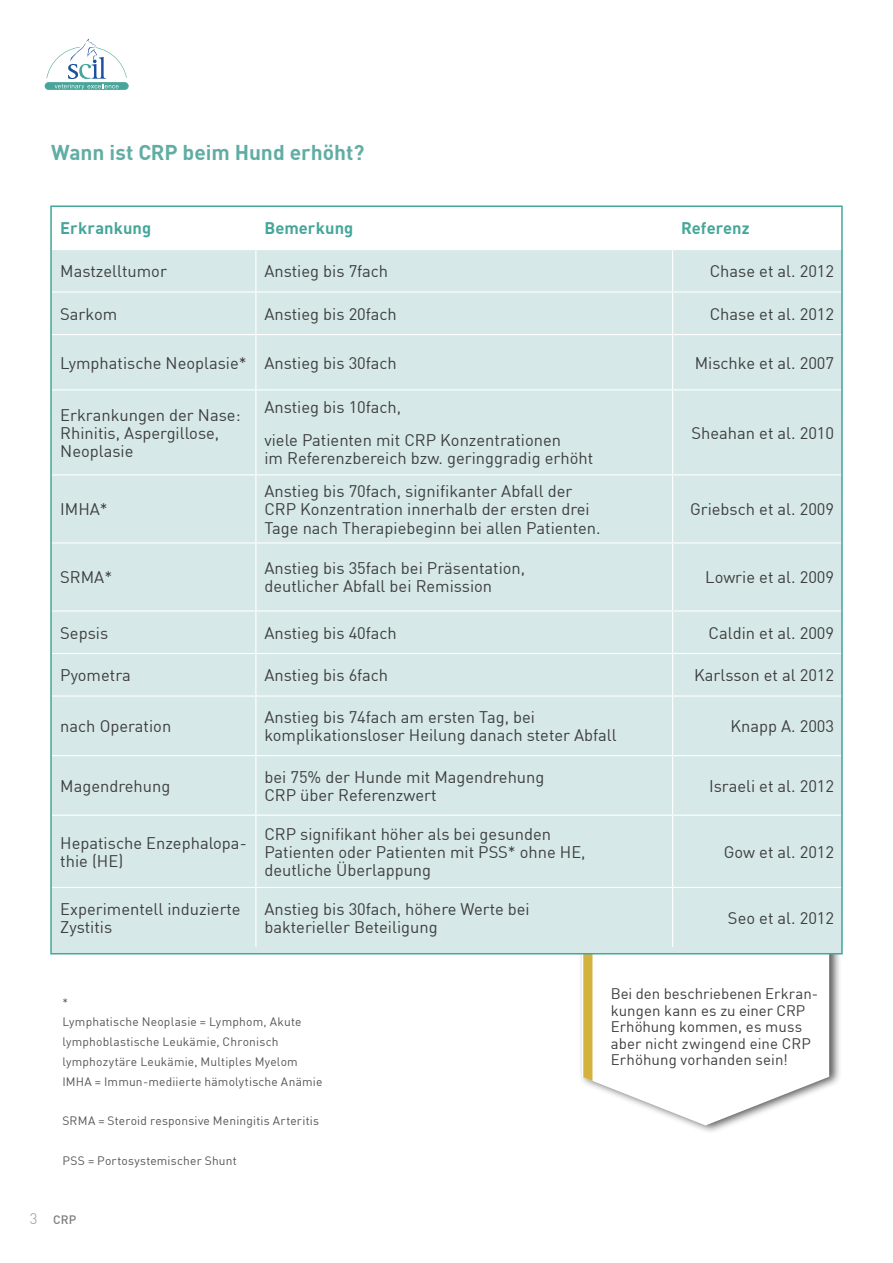
<style>
.page{position:relative;width:893px;height:1263px;background:#fff}
.page>*{position:absolute;margin:0;border:0;box-sizing:border-box;transform-origin:0 0}
.Headline{font:700 21px "DIN";color:#61ada3}
.t1{font:16.5px/18.1px "DIN";color:#3e3e3f}
.Subline_bold_mint{font:700 16.5px "DIN";letter-spacing:.005em;color:#45a69a}
.t2{font:15px/16.5px "DIN";letter-spacing:.005em;color:#3e3e3f}
.Fließtext{font:12px/19.8px "DIN";letter-spacing:.015em;color:#545557}
.Headline-2{font:500 12px "DIN";color:#7a7c7f}
.s1{font-weight:300;font-size:15px;color:#939598}
</style>
<div class="page">
<div style="left:578px;top:813px;width:264px;height:321px;background:#231f20;opacity:.75"></div>
<svg style="left:582px;top:954px;width:247px;height:171px"></svg>
<svg style="left:583px;top:954px;width:9px;height:127px"></svg>
<div style="left:53px;top:250px;width:787px;height:697px;background:#d6e9e8"></div>
<hr style="left:255px;top:250px;width:1px;height:41px;background:#fff">
<hr style="left:672px;top:250px;width:1px;height:41px;background:#fff">
<hr style="left:52px;top:291px;width:204px;height:2px;background:#fff">
<hr style="left:256px;top:291px;width:417px;height:2px;background:#fff">
<hr style="left:255px;top:293px;width:1px;height:41px;background:#fff">
<hr style="left:673px;top:291px;width:170px;height:2px;background:#fff">
<hr style="left:672px;top:293px;width:1px;height:41px;background:#fff">
<hr style="left:52px;top:334px;width:204px;height:1px;background:#fff">
<hr style="left:256px;top:334px;width:417px;height:1px;background:#fff">
<hr style="left:255px;top:335px;width:1px;height:54px;background:#fff">
<hr style="left:673px;top:334px;width:170px;height:1px;background:#fff">
<hr style="left:672px;top:335px;width:1px;height:54px;background:#fff">
<hr style="left:52px;top:389px;width:204px;height:1px;background:#fff">
<hr style="left:256px;top:389px;width:417px;height:1px;background:#fff">
<hr style="left:255px;top:390px;width:1px;height:84px;background:#fff">
<hr style="left:673px;top:389px;width:170px;height:1px;background:#fff">
<hr style="left:672px;top:390px;width:1px;height:84px;background:#fff">
<hr style="left:52px;top:474px;width:204px;height:1px;background:#fff">
<hr style="left:256px;top:474px;width:417px;height:1px;background:#fff">
<hr style="left:255px;top:475px;width:1px;height:67px;background:#fff">
<hr style="left:673px;top:474px;width:170px;height:1px;background:#fff">
<hr style="left:672px;top:475px;width:1px;height:67px;background:#fff">
<hr style="left:52px;top:542px;width:204px;height:1px;background:#fff">
<hr style="left:256px;top:542px;width:417px;height:1px;background:#fff">
<hr style="left:255px;top:543px;width:1px;height:67px;background:#fff">
<hr style="left:673px;top:542px;width:170px;height:1px;background:#fff">
<hr style="left:672px;top:543px;width:1px;height:67px;background:#fff">
<hr style="left:52px;top:610px;width:204px;height:1px;background:#fff">
<hr style="left:256px;top:610px;width:417px;height:1px;background:#fff">
<hr style="left:255px;top:611px;width:1px;height:42px;background:#fff">
<hr style="left:673px;top:610px;width:170px;height:1px;background:#fff">
<hr style="left:672px;top:611px;width:1px;height:42px;background:#fff">
<hr style="left:52px;top:653px;width:204px;height:1px;background:#fff">
<hr style="left:256px;top:653px;width:417px;height:1px;background:#fff">
<hr style="left:255px;top:654px;width:1px;height:41px;background:#fff">
<hr style="left:673px;top:653px;width:170px;height:1px;background:#fff">
<hr style="left:672px;top:654px;width:1px;height:41px;background:#fff">
<hr style="left:52px;top:695px;width:204px;height:2px;background:#fff">
<hr style="left:256px;top:695px;width:417px;height:2px;background:#fff">
<hr style="left:255px;top:697px;width:1px;height:58px;background:#fff">
<hr style="left:673px;top:695px;width:170px;height:2px;background:#fff">
<hr style="left:672px;top:697px;width:1px;height:58px;background:#fff">
<hr style="left:52px;top:755px;width:204px;height:1px;background:#fff">
<hr style="left:256px;top:755px;width:417px;height:1px;background:#fff">
<hr style="left:255px;top:756px;width:1px;height:59px;background:#fff">
<hr style="left:673px;top:755px;width:170px;height:1px;background:#fff">
<hr style="left:672px;top:756px;width:1px;height:59px;background:#fff">
<hr style="left:52px;top:815px;width:204px;height:1px;background:#fff">
<hr style="left:256px;top:815px;width:417px;height:1px;background:#fff">
<hr style="left:255px;top:816px;width:1px;height:71px;background:#fff">
<hr style="left:673px;top:815px;width:170px;height:1px;background:#fff">
<hr style="left:672px;top:816px;width:1px;height:71px;background:#fff">
<hr style="left:52px;top:887px;width:204px;height:1px;background:#fff">
<hr style="left:256px;top:887px;width:417px;height:1px;background:#fff">
<hr style="left:255px;top:888px;width:1px;height:59px;background:#fff">
<hr style="left:673px;top:887px;width:170px;height:1px;background:#fff">
<hr style="left:672px;top:888px;width:1px;height:59px;background:#fff">
<svg style="left:45px;top:39px;width:84px;height:51px"></svg>
<p class="Headline" style="left:51px;top:139px;width:315px">Wann ist CRP beim Hund erhöht?</p>
<p class="Subline_bold_mint" style="left:60px;top:218px;width:93px">Erkrankung</p>
<p class="Subline_bold_mint" style="left:264px;top:218px;width:90px">Bemerkung</p>
<p class="Subline_bold_mint" style="left:681px;top:218px;width:70px">Referenz</p>
<p class="t1" style="left:60px;top:262px;width:108px">Mastzelltumor</p>
<p class="t1" style="left:264px;top:262px;width:125px">Anstieg bis 7fach</p>
<p class="t1" style="left:710px;top:262px;width:126px">Chase et al. 2012</p>
<p class="t1" style="left:60px;top:304px;width:59px">Sarkom</p>
<p class="t1" style="left:264px;top:304px;width:134px">Anstieg bis 20fach</p>
<p class="t1" style="left:710px;top:304px;width:126px">Chase et al. 2012</p>
<p class="t1" style="left:60px;top:353px;width:188px">Lymphatische Neoplasie*</p>
<p class="t1" style="left:264px;top:353px;width:134px">Anstieg bis 30fach</p>
<p class="t1" style="left:695px;top:353px;width:141px">Mischke et al. 2007</p>
<p class="t1" style="left:60px;top:405px;width:182px">Erkrankungen der Nase:<br>Rhinitis, Aspergillose,<br>Neoplasie</p>
<p class="t1" style="left:264px;top:398px;width:138px">Anstieg bis 10fach,</p>
<p class="t1" style="left:691px;top:423px;width:144px">Sheahan et al. 2010</p>
<p class="t1" style="left:264px;top:431px;width:330px">viele Patienten mit CRP Konzentrationen<br>im Referenzbereich bzw. geringgradig erhöht</p>
<p class="t1" style="left:60px;top:500px;width:49px">IMHA*</p>
<p class="t1" style="left:264px;top:482px;width:338px">Anstieg bis 70fach, signifikanter Abfall der<br>CRP Konzentration innerhalb der ersten drei<br>Tage nach Therapiebeginn bei allen Patienten.</p>
<p class="t1" style="left:690px;top:500px;width:146px">Griebsch et al. 2009</p>
<p class="t1" style="left:60px;top:568px;width:53px">SRMA*</p>
<p class="t1" style="left:264px;top:559px;width:262px">Anstieg bis 35fach bei Präsentation, deutlicher Abfall bei Remission</p>
<p class="t1" style="left:705px;top:568px;width:130px">Lowrie et al. 2009</p>
<p class="t1" style="left:60px;top:623px;width:49px">Sepsis</p>
<p class="t1" style="left:264px;top:623px;width:134px">Anstieg bis 40fach</p>
<p class="t1" style="left:709px;top:623px;width:127px">Caldin et al. 2009</p>
<p class="t1" style="left:60px;top:666px;width:72px">Pyometra</p>
<p class="t1" style="left:264px;top:666px;width:125px">Anstieg bis 6fach</p>
<p class="t1" style="left:694px;top:666px;width:141px">Karlsson et al 2012</p>
<p class="t1" style="left:60px;top:717px;width:113px">nach Operation</p>
<p class="t1" style="left:264px;top:708px;width:354px">Anstieg bis 74fach am ersten Tag, bei komplikationsloser Heilung danach steter Abfall</p>
<p class="t1" style="left:730px;top:717px;width:105px">Knapp A. 2003</p>
<p class="t1" style="left:60px;top:776px;width:112px">Magendrehung</p>
<p class="t1" style="left:264px;top:767px;width:282px">bei 75% der Hunde mit Magendrehung<br>CRP über Referenzwert</p>
<p class="t1" style="left:709px;top:776px;width:127px">Israeli et al. 2012</p>
<p class="t1" style="left:60px;top:833px;width:188px">Hepatische Enzephalopa&shy;thie (HE)</p>
<p class="t1" style="left:264px;top:824px;width:323px">CRP signifikant höher als bei gesunden<br>Patienten oder Patienten mit PSS* ohne HE, deutliche Überlappung</p>
<p class="t1" style="left:724px;top:842px;width:112px">Gow et al. 2012</p>
<p class="t1" style="left:60px;top:899px;width:182px">Experimentell induzierte<br>Zystitis</p>
<p class="t1" style="left:264px;top:899px;width:267px">Anstieg bis 30fach, höhere Werte bei bakterieller Beteiligung</p>
<p class="t1" style="left:728px;top:908px;width:108px">Seo et al. 2012</p>
<p class="Fließtext" style="left:62px;top:992px;width:241px">*<br>Lymphatische Neoplasie = Lymphom, Akute lymphoblastische Leukämie, Chronisch lymphozytäre Leukämie, Multiples Myelom</p>
<p class="Fließtext" style="left:62px;top:1071px;width:262px">IMHA = Immun-mediierte hämolytische Anämie</p>
<p class="Fließtext" style="left:62px;top:1111px;width:258px">SRMA = Steroid responsive Meningitis Arteritis</p>
<p class="Fließtext" style="left:62px;top:1150px;width:176px">PSS = Portosystemischer Shunt</p>
<p class="Headline-2" style="left:30px;top:1212px;width:48px"><span class="s1">3</span> CRP</p>
<p class="t2" style="left:611px;top:985px;width:209px">Bei den beschriebenen Erkran&shy;kungen kann es zu einer CRP<br>Erhöhung kommen, es muss aber nicht zwingend eine CRP<br>Erhöhung vorhanden sein!</p>
</div>
